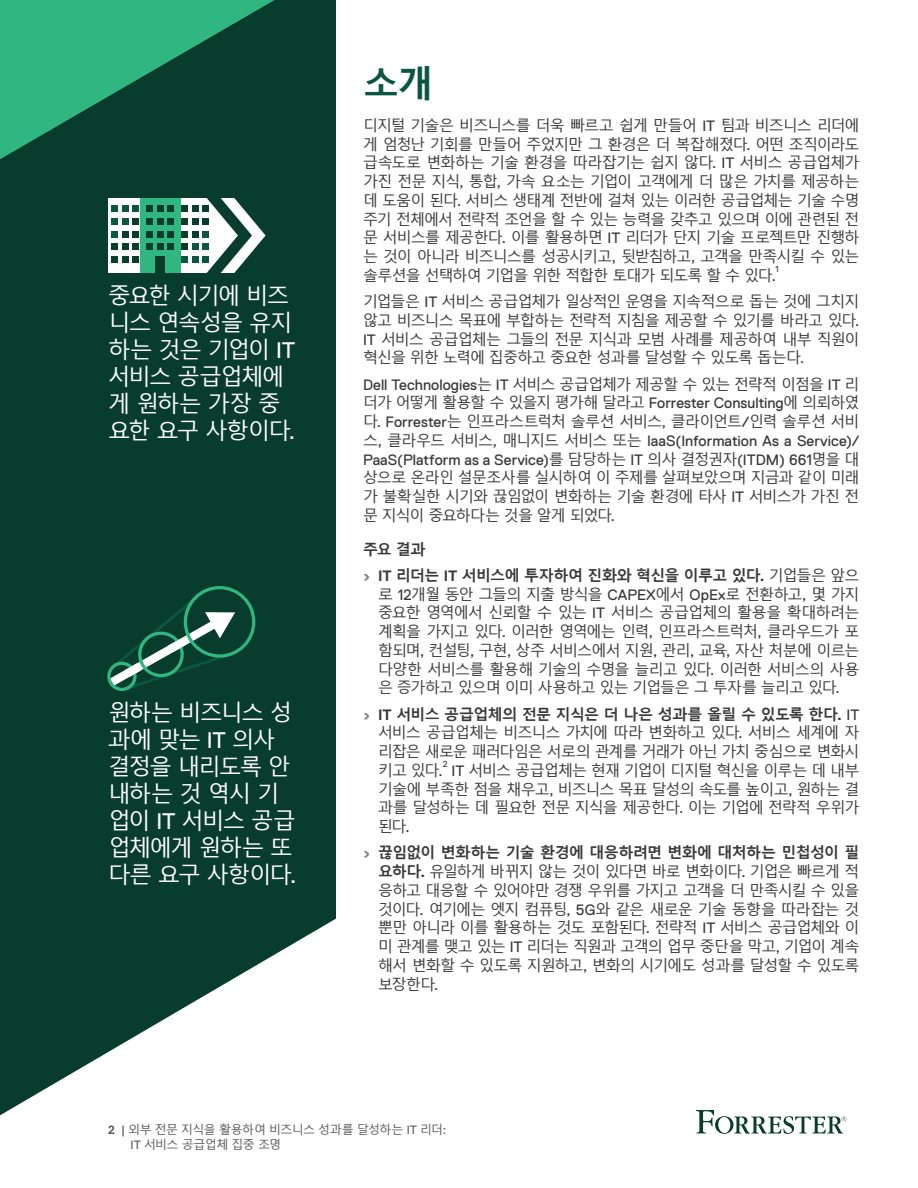
<style>
.page{position:relative;width:918px;height:1188px;background:#fff}
.page>*{position:absolute;margin:0;border:0;box-sizing:border-box;transform-origin:0 0}
.Heading_1{font:700 36px "Malgun Gothic";color:#0b5640}
.Call-out_white{font:22.5px/27px "Malgun Gothic";letter-spacing:-.075em;color:#fff}
.BulletText{font:15px/18.8px "Malgun Gothic";letter-spacing:-.065em;color:#383839;text-align:justify}
.Heading_3{font:700 15px "Malgun Gothic";color:#383839}
.t1{font:12px/15px "Malgun Gothic";letter-spacing:-.055em;color:#57585a}
.BulletText-2{font:8.7px "Dell Replica";color:#383839}
.s1{font-family:"Dell Replica"}
.s2{font-family:"Dell Replica";font-weight:700;color:#808285}
.s3{font-family:"Dell Replica";font-weight:700}
.s4{font-weight:700}
</style>
<div class="page">
<svg style="left:0;top:0;width:336px;height:1115px;background:#225142"></svg>
<svg style="left:0;top:0;width:274px;height:159px;background:#1c7956"></svg>
<svg style="left:696px;top:1110px;width:150px;height:24px"></svg>
<svg style="left:108px;top:198px;width:158px;height:75px"></svg>
<div style="left:157px;top:244px;width:7px;height:6px;background:#083c2c"></div>
<div style="left:167px;top:244px;width:7px;height:6px;background:#083c2c"></div>
<div style="left:155px;top:256px;width:10px;height:17px;background:#083c2c"></div>
<svg style="left:107px;top:586px;width:148px;height:105px;background:#1f5745"></svg>
<p class="Call-out_white" style="left:108px;top:283px;width:189px">중요한 시기에 비즈 니스 연속성을 유지 하는 것은 기업이 <span class="s1">IT </span>서비스 공급업체에 게 원하는 가장 중 요한 요구 사항이다<span class="s1">.</span></p>
<p class="Call-out_white" style="left:108px;top:700px;width:190px">원하는 비즈니스 성 과에 맞는 <span class="s1">IT</span> 의사 결정을 내리도록 안 내하는 것 역시 기 업이 <span class="s1">IT</span> 서비스 공급 업체에게 원하는 또 다른 요구 사항이다<span class="s1">.</span></p>
<h2 class="Heading_1" style="left:363px;top:63px;width:72px">소개</h2>
<p class="BulletText" style="left:363px;top:116px;width:498px">디지털 기술은 비즈니스를 더욱 빠르고 쉽게 만들어 <span class="s1">IT</span> 팀과 비즈니스 리더에 게 엄청난 기회를 만들어 주었지만 그 환경은 더 복잡해졌다<span class="s1">.</span> 어떤 조직이라도 급속도로 변화하는 기술 환경을 따라잡기는 쉽지 않다<span class="s1">. IT</span> 서비스 공급업체가 가진 전문 지식<span class="s1">,</span> 통합<span class="s1">,</span> 가속 요소는 기업이 고객에게 더 많은 가치를 제공하는 데 도움이 된다<span class="s1">.</span> 서비스 생태계 전반에 걸쳐 있는 이러한 공급업체는 기술 수명 주기 전체에서 전략적 조언을 할 수 있는 능력을 갖추고 있으며 이에 관련된 전 문 서비스를 제공한다<span class="s1">.</span> 이를 활용하면 <span class="s1">IT</span> 리더가 단지 기술 프로젝트만 진행하 는 것이 아니라 비즈니스를 성공시키고<span class="s1">,</span> 뒷받침하고<span class="s1">,</span> 고객을 만족시킬 수 있는 솔루션을 선택하여 기업을 위한 적합한 토대가 되도록 할 수 있다<span class="s1">.</span></p>
<p class="BulletText-2" style="left:776px;top:264px;width:5px">1</p>
<p class="BulletText" style="left:363px;top:293px;width:498px">기업들은 <span class="s1">IT</span> 서비스 공급업체가 일상적인 운영을 지속적으로 돕는 것에 그치지 않고 비즈니스 목표에 부합하는 전략적 지침을 제공할 수 있기를 바라고 있다<span class="s1">.<br>IT</span> 서비스 공급업체는 그들의 전문 지식과 모범 사례를 제공하여 내부 직원이 혁신을 위한 노력에 집중하고 중요한 성과를 달성할 수 있도록 돕는다<span class="s1">.</span></p>
<p class="BulletText" style="left:363px;top:375px;width:498px"><span class="s1">Dell Technologies</span>는 <span class="s1">IT</span> 서비스 공급업체가 제공할 수 있는 전략적 이점을 <span class="s1">IT</span> 리 더가 어떻게 활용할 수 있을지 평가해 달라고 <span class="s1">Forrester Consulting</span>에 의뢰하였 다<span class="s1">. Forrester</span>는 인프라스트럭처 솔루션 서비스<span class="s1">,</span> 클라이언트<span class="s1">/</span>인력 솔루션 서비 스<span class="s1">,</span> 클라우드 서비스<span class="s1">,</span> 매니지드 서비스 또는 <span class="s1">IaaS(Information As a Service)/ PaaS(Platform as a Service)</span>를 담당하는 <span class="s1">IT</span> 의사 결정권자<span class="s1">(ITDM) 661</span>명을 대 상으로 온라인 설문조사를 실시하여 이 주제를 살펴보았으며 지금과 같이 미래 가 불확실한 시기와 끊임없이 변화하는 기술 환경에 타사 <span class="s1">IT</span> 서비스가 가진 전 문 지식이 중요하다는 것을 알게 되었다<span class="s1">.</span></p>
<h4 class="Heading_3" style="left:363px;top:540px;width:64px">주요 결과</h4>
<p class="BulletText" style="left:378px;top:566px;width:483px;text-indent:-15px"><span class="s2">›</span> <span class="s3">IT</span> <span class="s4">리더는</span> <span class="s3">IT</span> <span class="s4">서비스에 투자하여 진화와 혁신을 이루고 있다</span><span class="s3">.</span> 기업들은 앞으 로 <span class="s1">12</span>개월 동안 그들의 지출 방식을 <span class="s1">CAPEX</span>에서 <span class="s1">OpEx</span>로 전환하고<span class="s1">,</span> 몇 가지 중요한 영역에서 신뢰할 수 있는 <span class="s1">IT</span> 서비스 공급업체의 활용을 확대하려는 계획을 가지고 있다<span class="s1">.</span> 이러한 영역에는 인력<span class="s1">,</span> 인프라스트럭처<span class="s1">,</span> 클라우드가 포 함되며<span class="s1">,</span> 컨설팅<span class="s1">,</span> 구현<span class="s1">,</span> 상주 서비스에서 지원<span class="s1">,</span> 관리<span class="s1">,</span> 교육<span class="s1">,</span> 자산 처분에 이르는 다양한 서비스를 활용해 기술의 수명을 늘리고 있다<span class="s1">.</span> 이러한 서비스의 사용 은 증가하고 있으며 이미 사용하고 있는 기업들은 그 투자를 늘리고 있다<span class="s1">.</span></p>
<p class="BulletText" style="left:378px;top:705px;width:483px;text-indent:-15px"><span class="s2">›</span> <span class="s3">IT</span> <span class="s4">서비스 공급업체의 전문 지식은 더 나은 성과를 올릴 수 있도록 한다</span><span class="s3">.</span> <span class="s1">IT </span>서비스 공급업체는 비즈니스 가치에 따라 변화하고 있다<span class="s1">.</span> 서비스 세계에 자 리잡은 새로운 패러다임은 서로의 관계를 거래가 아닌 가치 중심으로 변화시 키고 있다<span class="s1">.</span></p>
<p class="BulletText-2" style="left:443px;top:759px;width:6px">2</p>
<p class="BulletText" style="left:378px;top:761px;width:483px;text-indent:74px"><span class="s1">IT</span> 서비스 공급업체는 현재 기업이 디지털 혁신을 이루는 데 내부 기술에 부족한 점을 채우고<span class="s1">,</span> 비즈니스 목표 달성의 속도를 높이고<span class="s1">,</span> 원하는 결 과를 달성하는 데 필요한 전문 지식을 제공한다<span class="s1">.</span> 이는 기업에 전략적 우위가 된다<span class="s1">.</span></p>
<p class="BulletText" style="left:378px;top:844px;width:483px;text-indent:-15px"><span class="s2">›</span> <span class="s4">끊임없이 변화하는 기술 환경에 대응하려면 변화에 대처하는 민첩성이 필 요하다</span><span class="s3">.</span> 유일하게 바뀌지 않는 것이 있다면 바로 변화이다<span class="s1">.</span> 기업은 빠르게 적 응하고 대응할 수 있어야만 경쟁 우위를 가지고 고객을 더 만족시킬 수 있을 것이다<span class="s1">.</span> 여기에는 엣지 컴퓨팅<span class="s1">, 5G</span>와 같은 새로운 기술 동향을 따라잡는 것 뿐만 아니라 이를 활용하는 것도 포함된다<span class="s1">.</span> 전략적 <span class="s1">IT</span> 서비스 공급업체와 이 미 관계를 맺고 있는 <span class="s1">IT</span> 리더는 직원과 고객의 업무 중단을 막고<span class="s1">,</span> 기업이 계속 해서 변화할 수 있도록 지원하고<span class="s1">,</span> 변화의 시기에도 성과를 달성할 수 있도록 보장한다<span class="s1">.</span></p>
<p class="t1" style="left:130px;top:1122px;width:317px;text-indent:-22px"><span class="s3">2</span> <span class="s1">|</span> 외부 전문 지식을 활용하여 비즈니스 성과를 달성하는 <span class="s1">IT</span> 리더<span class="s1">:<br>IT</span> 서비스 공급업체 집중 조명</p>
</div>
